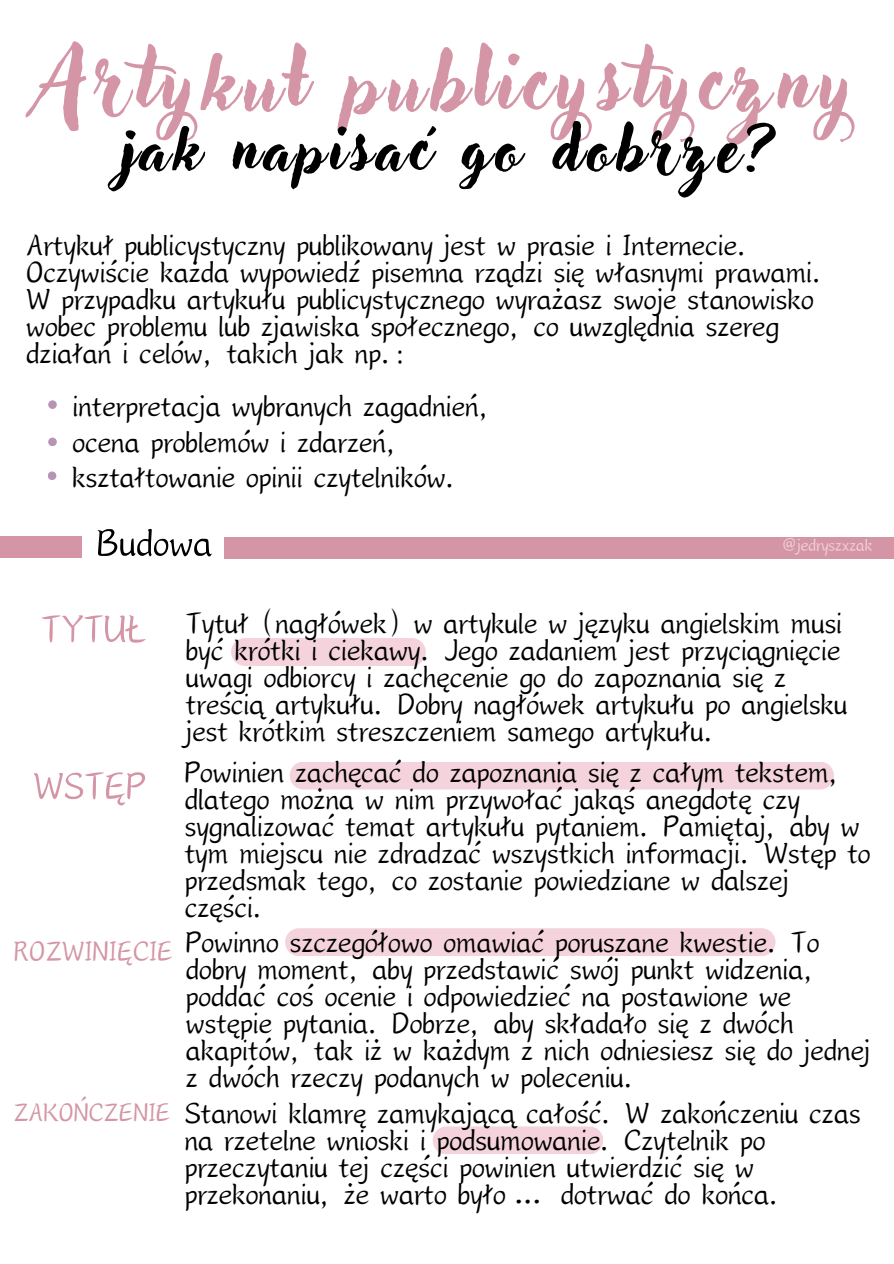
<style>
.page{position:relative;width:894px;height:1264px;background:#fff}
.page>*{position:absolute;margin:0;border:0;box-sizing:border-box;transform-origin:0 0}
.t1{font:83.4px "Adlery Pro";letter-spacing:.07em;color:#d496a7}
.t2{font:64.65px "Adlery Pro";letter-spacing:.07em;color:#000}
.t3{font:56.55px "Canva Qinfu Calligraphy";color:#d496a7}
.t4{font:56.55px "Canva Qinfu Calligraphy";color:#000}
.t5{font:44.55px "Canva Qinfu Calligraphy";color:#000}
.t6{font:41.55px "Canva Qinfu Calligraphy";color:#d496a7}
.t7{font:38.25px "Canva Qinfu Calligraphy";color:#d496a7}
.t8{font:25.35px "Canva Qinfu Calligraphy";color:#f1d0d9}
</style>
<div class="page">
<div style="left:48px;top:400px;width:9px;height:9px;background:#b594b6;border-radius:50%"></div>
<div style="left:48px;top:437px;width:9px;height:9px;background:#b594b6;border-radius:50%"></div>
<div style="left:48px;top:471px;width:8px;height:9px;background:#b594b6;border-radius:50%"></div>
<div style="left:0;top:536px;width:82px;height:21px;background:#d496a7"></div>
<div style="left:225px;top:537px;width:668px;height:21px;background:#d496a7"></div>
<svg style="left:432px;top:1126px;width:171px;height:28px;background:#f4d5dd"></svg>
<div style="left:231px;top:638px;width:194px;height:28px;background:#f4d3dc"></div>
<div style="left:289px;top:762px;width:544px;height:27px;background:#f4d3dc"></div>
<div style="left:285px;top:928px;width:490px;height:28px;background:#f4d3dc"></div>
<h1 class="t1" style="left:40px;top:42px;width:814px">Artykuł publicystyczny</h1>
<h2 class="t2" style="left:120px;top:118px;width:654px">jak napisać go dobrze?</h2>
<h6 class="t5" style="left:26px;top:225px;width:725px">Artykuł publicystyczny publikowany jest w prasie i Internecie.</h6>
<h6 class="t5" style="left:26px;top:252px;width:800px">Oczywiście każda wypowiedź pisemna rządzi się własnymi prawami.</h6>
<h6 class="t5" style="left:26px;top:279px;width:788px">W przypadku artykułu publicystycznego wyrażasz swoje stanowisko</h6>
<h6 class="t5" style="left:26px;top:306px;width:754px">wobec problemu lub zjawiska społecznego, co uwzględnia szereg</h6>
<h6 class="t5" style="left:26px;top:333px;width:386px">działań i celów, takich jak np.:</h6>
<h6 class="t5" style="left:72px;top:386px;width:420px">interpretacja wybranych zagadnień,</h6>
<h6 class="t5" style="left:72px;top:422px;width:328px">ocena problemów i zdarzeń,</h6>
<h6 class="t5" style="left:72px;top:457px;width:388px">kształtowanie opinii czytelników.</h6>
<h4 class="t4" style="left:96px;top:518px;width:118px">Budowa</h4>
<p class="t8" style="left:781px;top:533px;width:92px">@jedryszxzak</p>
<h3 class="t3" style="left:41px;top:604px;width:106px">TYTUŁ</h3>
<h6 class="t5" style="left:186px;top:603px;width:657px">Tytuł (nagłówek) w artykule w języku angielskim musi</h6>
<h6 class="t5" style="left:186px;top:630px;width:655px">być krótki i ciekawy. Jego zadaniem jest przyciągnięcie</h6>
<h6 class="t5" style="left:186px;top:657px;width:601px">uwagi odbiorcy i zachęcenie go do zapoznania się z</h6>
<h6 class="t5" style="left:186px;top:684px;width:663px">treścią artykułu. Dobry nagłówek artykułu po angielsku</h6>
<h6 class="t5" style="left:186px;top:711px;width:532px">jest krótkim streszczeniem samego artykułu.</h6>
<h3 class="t3" style="left:33px;top:760px;width:114px">WSTĘP</h3>
<h6 class="t5" style="left:185px;top:752px;width:658px">Powinien zachęcać do zapoznania się z całym tekstem,</h6>
<h6 class="t5" style="left:185px;top:779px;width:616px">dlatego można w nim przywołać jakąś anegdotę czy</h6>
<h6 class="t5" style="left:185px;top:806px;width:676px">sygnalizować temat artykułu pytaniem. Pamiętaj, aby w</h6>
<h6 class="t5" style="left:185px;top:833px;width:687px">tym miejscu nie zdradzać wszystkich informacji. Wstęp to</h6>
<h6 class="t5" style="left:185px;top:860px;width:605px">przedsmak tego, co zostanie powiedziane w dalszej</h6>
<h6 class="t5" style="left:185px;top:887px;width:83px">części.</h6>
<h5 class="t6" style="left:14px;top:932px;width:161px">ROZWINIĘCIE</h5>
<h6 class="t5" style="left:186px;top:922px;width:635px">Powinno szczegółowo omawiać poruszane kwestie. To</h6>
<h6 class="t5" style="left:186px;top:949px;width:631px">dobry moment, aby przedstawić swój punkt widzenia,</h6>
<h6 class="t5" style="left:186px;top:976px;width:606px">poddać coś ocenie i odpowiedzieć na postawione we</h6>
<h6 class="t5" style="left:186px;top:1003px;width:609px">wstępie pytania. Dobrze, aby składało się z dwóch</h6>
<h6 class="t5" style="left:186px;top:1030px;width:686px">akapitów, tak iż w każdym z nich odniesiesz się do jednej</h6>
<h6 class="t5" style="left:186px;top:1057px;width:452px">z dwóch rzeczy podanych w poleceniu.</h6>
<p class="t7" style="left:13px;top:1095px;width:159px">ZAKOŃCZENIE</p>
<h6 class="t5" style="left:185px;top:1092px;width:677px">Stanowi klamrę zamykającą całość. W zakończeniu czas</h6>
<h6 class="t5" style="left:185px;top:1119px;width:582px">na rzetelne wnioski i podsumowanie. Czytelnik po</h6>
<h6 class="t5" style="left:185px;top:1146px;width:570px">przeczytaniu tej części powinien utwierdzić się w</h6>
<h6 class="t5" style="left:185px;top:1173px;width:599px">przekonaniu, że warto było… dotrwać do końca.</h6>
</div>
